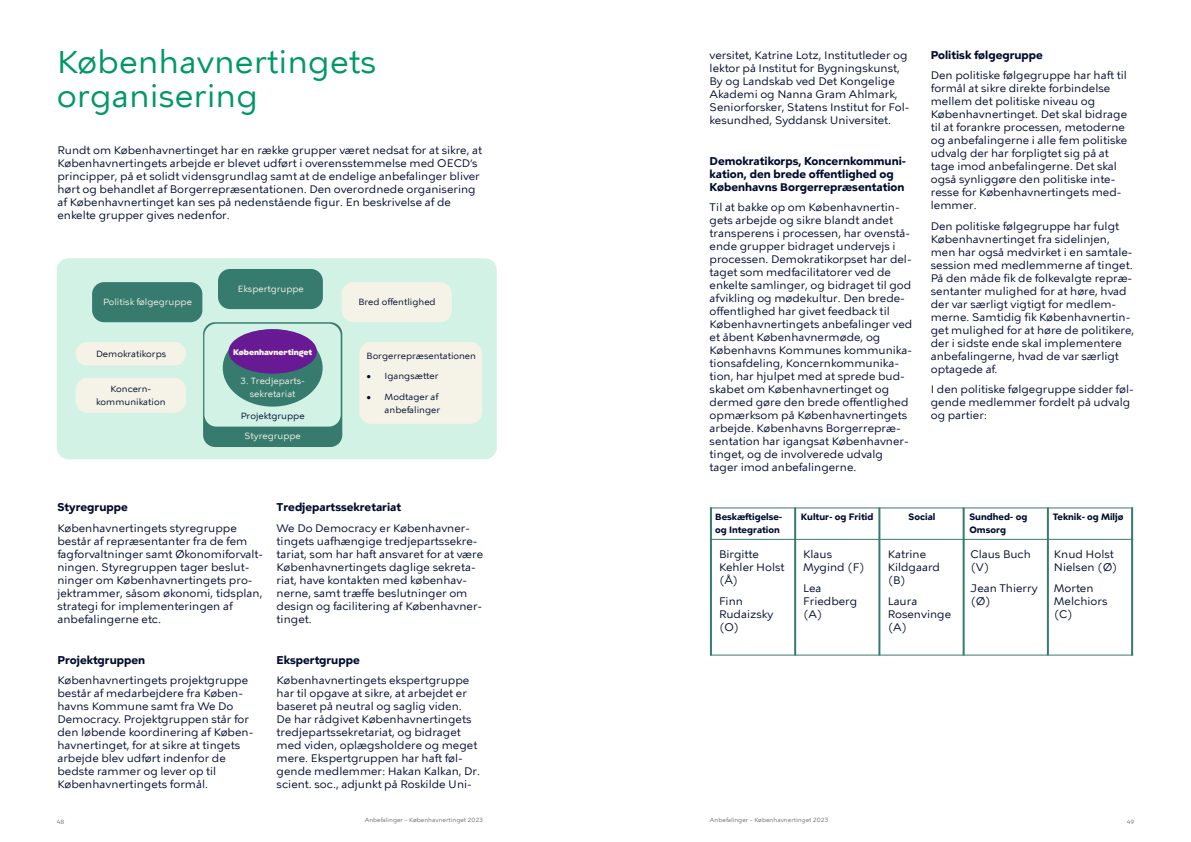
<style>
.page{position:relative;width:1191px;height:842px;background:#fff}
.page>*{position:absolute;margin:0;border:0;box-sizing:border-box;transform-origin:0 0}
.t1{font:32px/34px "KBH Tekst";color:#009766}
.t2{font:11px/13px "KBH Tekst";color:#000c2e}
.t3{font:700 11px/13px "KBH Tekst";color:#000c2e}
.t4{font:9px/13px "KBH Tekst";color:#000c2e;text-align:right}
.t5{font:700 9px/13px "KBH Tekst";color:#000c2e}
.t6{font:9px/13px "KBH Tekst";color:#f5f3e8;text-align:center}
.t7{font:900 8px "KBH";color:#f5f3e8}
.t8{font:6px "KBH Tekst";color:#726e75}
</style>
<div class="page">
<hr style="left:710px;top:507px;width:423px;height:1px;background:#377b6f">
<hr style="left:710px;top:507px;width:2px;height:148px;background:#377b6f">
<hr style="left:794px;top:507px;width:2px;height:148px;background:#377b6f">
<hr style="left:878px;top:507px;width:2px;height:148px;background:#377b6f">
<hr style="left:962px;top:507px;width:2px;height:148px;background:#377b6f">
<hr style="left:1046px;top:507px;width:2px;height:148px;background:#377b6f">
<hr style="left:1131px;top:507px;width:2px;height:148px;background:#377b6f">
<hr style="left:710px;top:539px;width:423px;height:1px;background:#377b6f">
<hr style="left:710px;top:655px;width:423px;height:1px;background:#377b6f">
<div style="left:57px;top:258px;width:440px;height:201px;background:#d2f2e6;border-radius:12px"></div>
<div style="left:341px;top:282px;width:111px;height:40px;background:#f5f3e8;border-radius:12px"></div>
<div style="left:76px;top:342px;width:110px;height:23px;background:#f5f3e8;border-radius:12px"></div>
<div style="left:76px;top:378px;width:110px;height:35px;background:#f5f3e8;border-radius:12px"></div>
<div style="left:203px;top:322px;width:139px;height:125px;background:#377b6f;border-radius:12px"></div>
<div style="left:218px;top:269px;width:105px;height:40px;background:#377b6f;border-radius:12px"></div>
<div style="left:92px;top:282px;width:110px;height:40px;background:#377b6f;border-radius:12px"></div>
<div style="left:359px;top:342px;width:123px;height:82px;background:#f5f3e8;border-radius:12px"></div>
<div style="left:204px;top:324px;width:137px;height:103px;background:#d2f2e6;border-radius:12px"></div>
<div style="left:223px;top:329px;width:100px;height:78px;background:#377b6f;border-radius:50%"></div>
<div style="left:228px;top:329px;width:89px;height:45px;background:#681994;border-radius:50%"></div>
<h1 class="t1" style="left:57px;top:47px;width:321px">Københavnertingets organisering</h1>
<p class="t2" style="left:57px;top:145px;width:426px">Rundt om Københavnertinget har en række grupper været nedsat for at sikre, at Københavnertingets arbejde er blevet udført i overensstemmelse med OECD’s principper, på et solidt vidensgrundlag samt at de endelige anbefalinger bliver hørt og behandlet af Borgerrepræsentationen. Den overordnede organisering af Københavnertinget kan ses på nedenstående figur. En beskrivelse af de enkelte grupper gives nedenfor.</p>
<p class="t6" style="left:103px;top:296px;width:90px">Politisk følgegruppe</p>
<p class="t4" style="left:96px;top:347px;width:72px">Demokratikorps</p>
<p class="t4" style="left:96px;top:382px;width:71px;text-align:center">Koncern&shy;kommunikation</p>
<p class="t6" style="left:238px;top:283px;width:68px">Ekspertgruppe</p>
<p class="t7" style="left:233px;top:347px;width:81px">Københavnertinget</p>
<p class="t6" style="left:240px;top:374px;width:66px">3. Tredjeparts&shy;sekretariat</p>
<p class="t4" style="left:241px;top:409px;width:65px">Projektgruppe</p>
<p class="t6" style="left:244px;top:429px;width:58px">Styregruppe</p>
<p class="t4" style="left:358px;top:296px;width:79px">Bred offentlighed</p>
<p class="t4" style="left:366px;top:350px;width:111px">Borgerrepræsentationen</p>
<p class="t4" style="left:366px;top:370px;width:73px">• Igangsætter</p>
<p class="t4" style="left:366px;top:391px;width:75px">• Modtager af anbefalinger</p>
<p class="t3" style="left:57px;top:501px;width:72px">Styregruppe</p>
<p class="t2" style="left:57px;top:522px;width:207px">Københavnertingets styregruppe består af repræsentanter fra de fem fagforvaltninger samt Økonomiforvalt&shy;ningen. Styregruppen tager beslut&shy;ninger om Københavnertingets pro&shy;jektrammer, såsom økonomi, tidsplan, strategi for implementeringen af anbefalingerne etc.</p>
<p class="t3" style="left:57px;top:653px;width:89px">Projektgruppen</p>
<p class="t2" style="left:57px;top:674px;width:197px">Københavnertingets projektgruppe består af medarbejdere fra Køben&shy;havns Kommune samt fra We Do Democracy. Projektgruppen står for den løbende koordinering af Køben&shy;havnertinget, for at sikre at tingets arbejde blev udført indenfor de bedste rammer og lever op til Københavnertingets formål.</p>
<p class="t3" style="left:277px;top:501px;width:126px">Tredjepartssekretariat</p>
<p class="t2" style="left:277px;top:522px;width:208px">We Do Democracy er Københavner&shy;tingets uafhængige tredjepartssekre&shy;tariat, som har haft ansvaret for at være Københavnertingets daglige sekreta&shy;riat, have kontakten med københav&shy;nerne, samt træffe beslutninger om design og facilitering af Københavner&shy;tinget.</p>
<p class="t3" style="left:277px;top:654px;width:85px">Ekspertgruppe</p>
<p class="t2" style="left:277px;top:674px;width:205px">Københavnertingets ekspertgruppe har til opgave at sikre, at arbejdet er baseret på neutral og saglig viden.<br>De har rådgivet Københavnertingets tredjepartssekretariat, og bidraget med viden, oplægsholdere og meget mere. Ekspertgruppen har haft føl&shy;gende medlemmer: Hakan Kalkan, Dr. scient. soc., adjunkt på Roskilde Uni-</p>
<p class="t2" style="left:709px;top:49px;width:201px">versitet, Katrine Lotz, Institutleder og lektor på Institut for Bygningskunst, By og Landskab ved Det Kongelige Akademi og Nanna Gram Ahlmark, Seniorforsker, Statens Institut for Fol&shy;kesundhed, Syddansk Universitet.</p>
<p class="t3" style="left:709px;top:155px;width:198px">Demokratikorps, Koncernkommuni&shy;kation, den brede offentlighed og<br>Københavns Borgerrepræsentation</p>
<p class="t2" style="left:709px;top:201px;width:204px">Til at bakke op om Københavnertin&shy;gets arbejde og sikre blandt andet transperens i processen, har ovenstå&shy;ende grupper bidraget undervejs i processen. Demokratikorpset har del&shy;taget som medfacilitatorer ved de enkelte samlinger, og bidraget til god afvikling og mødekultur. Den brede&shy;offentlighed har givet feedback til Københavnertingets anbefalinger ved et åbent Københavnermøde, og Københavns Kommunes kommunika&shy;tionsafdeling, Koncernkommunika&shy;tion, har hjulpet med at sprede bud&shy;skabet om Københavnertinget og dermed gøre den brede offentlighed opmærksom på Københavnertingets arbejde. Københavns Borgerrepræ&shy;sentation har igangsat Københavner&shy;tinget, og de involverede udvalg tager imod anbefalingerne.</p>
<p class="t3" style="left:930px;top:49px;width:114px">Politisk følgegruppe</p>
<p class="t2" style="left:930px;top:69px;width:198px">Den politiske følgegruppe har haft til formål at sikre direkte forbindelse mellem det politiske niveau og Københavnertinget. Det skal bidrage til at forankre processen, metoderne og anbefalingerne i alle fem politiske udvalg der har forpligtet sig på at tage imod anbefalingerne. Det skal også synliggøre den politiske inte&shy;resse for Københavnertingets med&shy;lemmer.</p>
<p class="t2" style="left:930px;top:220px;width:205px">Den politiske følgegruppe har fulgt Københavnertinget fra sidelinjen, men har også medvirket i en samtale&shy;session med medlemmerne af tinget.<br>På den måde fik de folkevalgte repræ&shy;sentanter mulighed for at høre, hvad der var særligt vigtigt for medlem&shy;merne. Samtidig fik Københavnertin&shy;get mulighed for at høre de politikere, der i sidste ende skal implementere anbefalingerne, hvad de var særligt optagede af.</p>
<p class="t2" style="left:930px;top:383px;width:204px">I den politiske følgegruppe sidder føl&shy;gende medlemmer fordelt på udvalg og partier:</p>
<p class="t5" style="left:715px;top:511px;width:69px">Beskæftigelse&shy;og Integration</p>
<p class="t5" style="left:801px;top:511px;width:74px">Kultur- og Fritid</p>
<p class="t5" style="left:908px;top:511px;width:28px">Social</p>
<p class="t5" style="left:969px;top:511px;width:59px">Sundhed- og<br>Omsorg</p>
<p class="t5" style="left:1052px;top:511px;width:72px">Teknik- og Miljø</p>
<p class="t2" style="left:1054px;top:548px;width:65px">Knud Holst<br>Nielsen (Ø)</p>
<p class="t2" style="left:1054px;top:582px;width:55px">Morten<br>Melchiors (C)</p>
<p class="t2" style="left:970px;top:548px;width:62px">Claus Buch (V)</p>
<p class="t2" style="left:970px;top:581px;width:69px">Jean Thierry (Ø)</p>
<p class="t2" style="left:803px;top:548px;width:63px">Klaus<br>Mygind (F)</p>
<p class="t2" style="left:803px;top:582px;width:56px">Lea<br>Friedberg (A)</p>
<p class="t2" style="left:719px;top:548px;width:67px">Birgitte<br>Kehler Holst (Å)</p>
<p class="t2" style="left:719px;top:595px;width:56px">Finn<br>Rudaizsky (O)</p>
<p class="t2" style="left:887px;top:548px;width:54px">Katrine<br>Kildgaard (B)</p>
<p class="t2" style="left:887px;top:595px;width:65px">Laura<br>Rosenvinge (A)</p>
<p class="t8" style="left:365px;top:816px;width:120px">Anbefalinger – Københavnertinget 2023</p>
<p class="t8" style="left:710px;top:816px;width:120px">Anbefalinger – Københavnertinget 2023</p>
<p class="t8" style="left:57px;top:818px;width:9px">48</p>
<p class="t8" style="left:1126px;top:818px;width:9px">49</p>
</div>
